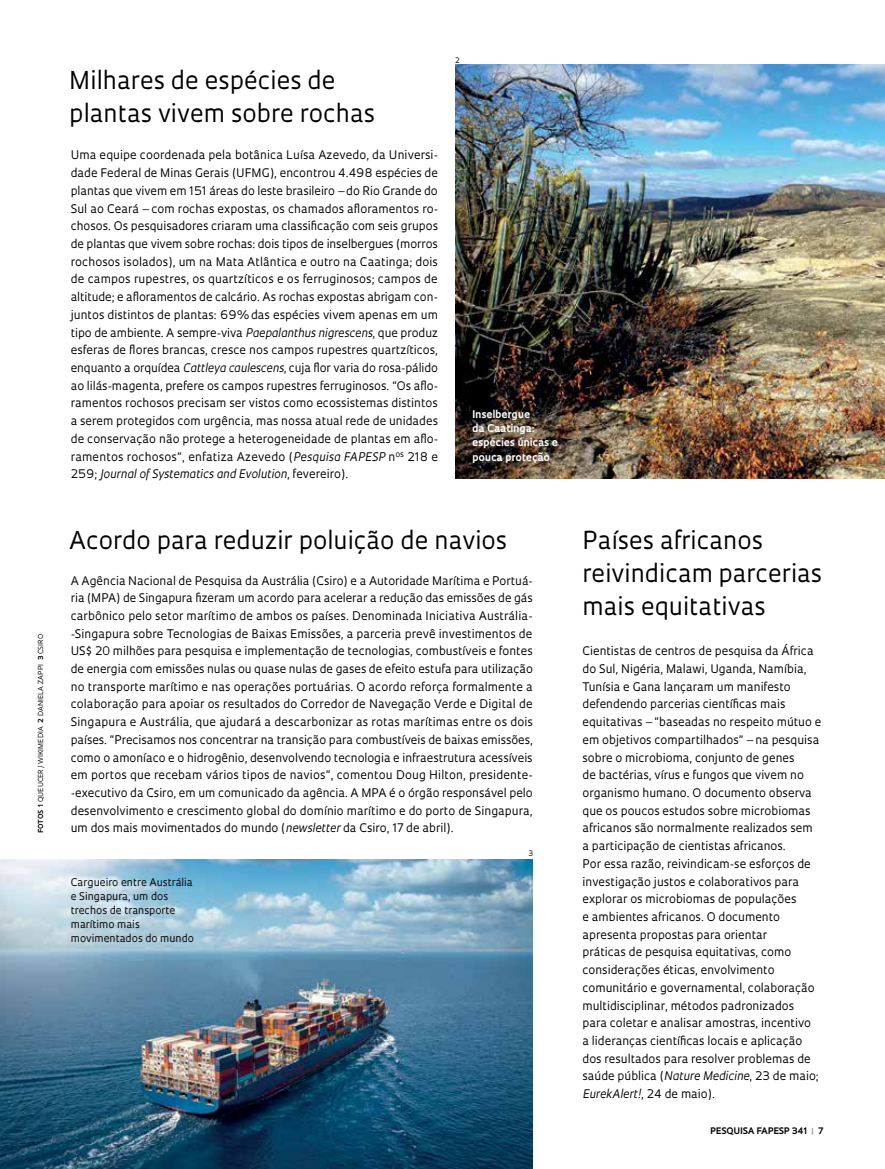
<style>
.page{position:relative;width:885px;height:1169px;background:#fff}
.page>*{position:absolute;margin:0;border:0;box-sizing:border-box;transform-origin:0 0}
.t1{font:24px/33px "Oculum";color:#000}
.t2{font:11.55px/17.7px "Oculum";color:#000;text-align:justify}
.t3{font:10.35px/14.1px "Oculum";color:#000}
.t4{font:700 10.35px/14.1px "Oculum";color:#fff}
.t5{font:700 8.7px "Oculum";letter-spacing:.005em;color:#000}
.t6{font:7.35px "Oculum";color:#000}
.t7{font:6.75px "Oculum";letter-spacing:.015em;color:#000}
.s1{font-weight:700}
.s2{font-style:italic}
.s3{color:#939598}
</style>
<div class="page">
<img style="left:456px;top:64px;width:429px;height:414px">
<img style="left:0;top:859px;width:533px;height:309px">
<p class="t7" style="left:36px;top:833px;width:200px;rotate:-90deg"><span class="s1">FOTOS 1</span> QUEUCER/WIKIMEDIA <span class="s1">2</span> DANIELA ZAPPI <span class="s1">3</span> CSIRO</p>
<h1 class="t1" style="left:69px;top:63px;width:307px">Milhares de espécies de plantas vivem sobre rochas</h1>
<p class="t2" style="left:71px;top:146px;width:369px">Uma equipe coordenada pela botânica Luísa Azevedo, da Universi&shy;dade Federal de Minas Gerais (UFMG), encontrou 4.498 espécies de plantas que vivem em 151 áreas do leste brasileiro – do Rio Grande do Sul ao Ceará – com rochas expostas, os chamados afloramentos ro&shy;chosos. Os pesquisadores criaram uma classificação com seis grupos de plantas que vivem sobre rochas: dois tipos de inselbergues (morros rochosos isolados), um na Mata Atlântica e outro na Caatinga; dois de campos rupestres, os quartzíticos e os ferruginosos; campos de altitude; e afloramentos de calcário. As rochas expostas abrigam con&shy;juntos distintos de plantas: 69% das espécies vivem apenas em um tipo de ambiente. A sempre-viva <span class="s2">Paepalanthus nigrescens</span>, que produz esferas de flores brancas, cresce nos campos rupestres quartzíticos, enquanto a orquídea <span class="s2">Cattleya caulescens</span>, cuja flor varia do rosa-pálido ao lilás-magenta, prefere os campos rupestres ferruginosos. “Os aflo&shy;ramentos rochosos precisam ser vistos como ecossistemas distintos a serem protegidos com urgência, mas nossa atual rede de unidades de conservação não protege a heterogeneidade de plantas em aflo&shy;ramentos rochosos”, enfatiza Azevedo (<span class="s2">Pesquisa FAPESP</span> n<sup>os</sup> 218 e 259; <span class="s2">Journal of Systematics and Evolution</span>, fevereiro).</p>
<p class="t6" style="left:455px;top:55px;width:6px">2</p>
<p class="t4" style="left:472px;top:406px;width:87px">Inselbergue<br>da Caatinga: espécies únicas e pouca proteção</p>
<h1 class="t1" style="left:69px;top:523px;width:439px">Acordo para reduzir poluição de navios</h1>
<p class="t2" style="left:71px;top:571px;width:464px">A Agência Nacional de Pesquisa da Austrália (Csiro) e a Autoridade Marítima e Portuá&shy;ria (MPA) de Singapura fizeram um acordo para acelerar a redução das emissões de gás carbônico pelo setor marítimo de ambos os países. Denominada Iniciativa Austrália--Singapura sobre Tecnologias de Baixas Emissões, a parceria prevê investimentos de US$ 20 milhões para pesquisa e implementação de tecnologias, combustíveis e fontes de energia com emissões nulas ou quase nulas de gases de efeito estufa para utilização no transporte marítimo e nas operações portuárias. O acordo reforça formalmente a colaboração para apoiar os resultados do Corredor de Navegação Verde e Digital de Singapura e Austrália, que ajudará a descarbonizar as rotas marítimas entre os dois países. “Precisamos nos concentrar na transição para combustíveis de baixas emissões, como o amoníaco e o hidrogênio, desenvolvendo tecnologia e infraestrutura acessíveis em portos que recebam vários tipos de navios”, comentou Doug Hilton, presidente--executivo da Csiro, em um comunicado da agência. A MPA é o órgão responsável pelo desenvolvimento e crescimento global do domínio marítimo e do porto de Singapura, um dos mais movimentados do mundo (<span class="s2">newsletter</span> da Csiro, 17 de abril).</p>
<p class="t3" style="left:71px;top:874px;width:125px">Cargueiro entre Austrália e Singapura, um dos trechos de transporte marítimo mais movimentados do mundo</p>
<p class="t6" style="left:528px;top:848px;width:6px">3</p>
<h1 class="t1" style="left:583px;top:523px;width:241px">Países africanos reivindicam parcerias mais equitativas</h1>
<p class="t2" style="left:583px;top:642px;width:240px;text-align:left">Cientistas de centros de pesquisa da África do Sul, Nigéria, Malawi, Uganda, Namíbia, Tunísia e Gana lançaram um manifesto defendendo parcerias científicas mais equitativas – “baseadas no respeito mútuo e em objetivos compartilhados” – na pesquisa sobre o microbioma, conjunto de genes<br>de bactérias, vírus e fungos que vivem no organismo humano. O documento observa que os poucos estudos sobre microbiomas africanos são normalmente realizados sem a participação de cientistas africanos.<br>Por essa razão, reivindicam-se esforços de investigação justos e colaborativos para explorar os microbiomas de populações<br>e ambientes africanos. O documento apresenta propostas para orientar<br>práticas de pesquisa equitativas, como considerações éticas, envolvimento comunitário e governamental, colaboração multidisciplinar, métodos padronizados para coletar e analisar amostras, incentivo<br>a lideranças científicas locais e aplicação dos resultados para resolver problemas de saúde pública (<span class="s2">Nature Medicine</span>, 23 de maio; <span class="s2">EurekAlert!</span>, 24 de maio).</p>
<p class="t5" style="left:710px;top:1124px;width:114px">PESQUISA FAPESP 341 <span class="s3">|</span> 7</p>
</div>
